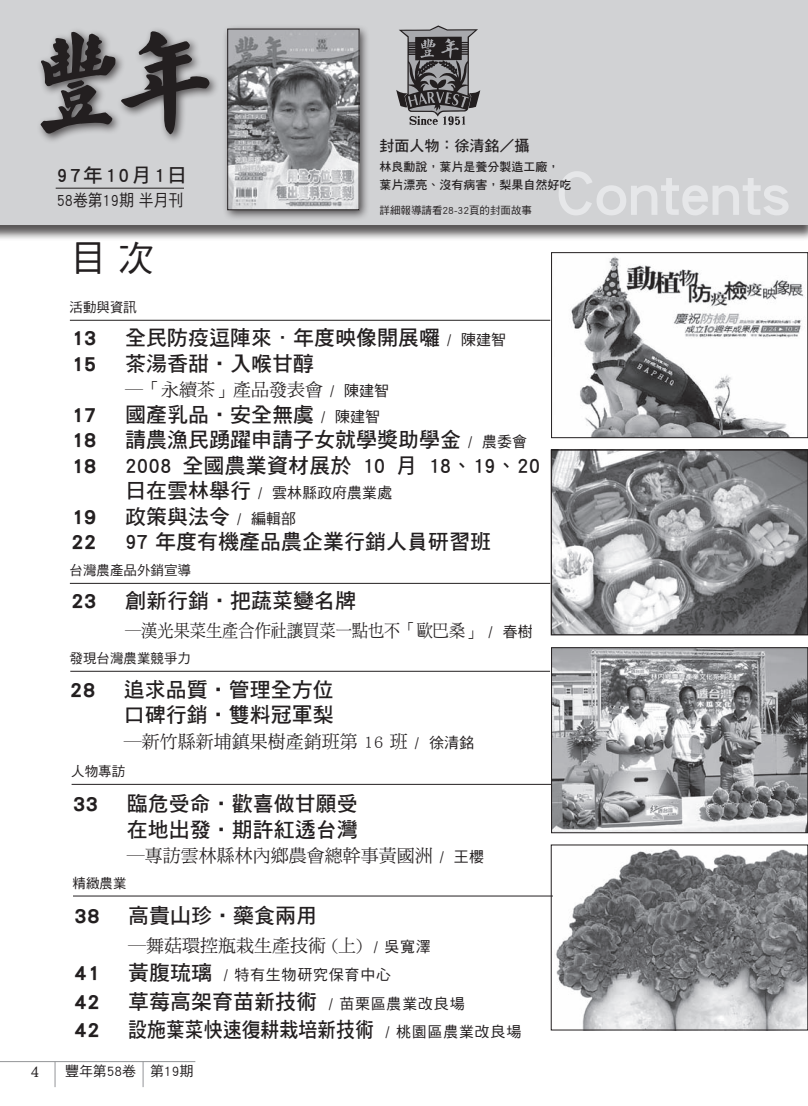
<style>
.page{position:relative;width:808px;height:1106px;background:#fff}
.page>*{position:absolute;margin:0;border:0;box-sizing:border-box;transform-origin:0 0}
.正常{font:65.55px "DF Hei Std W7";color:#e6e7e9}
.正常-2{font:36px "DF Hei Std W5";color:#231f20}
.目次小{font:21px "DF Hei Std W7";color:#231f20}
.目次小-2{font:21px "DF Hei Std W9";color:#231f20}
.目次小-3{font:21px "DF Hei Std W7";color:#231f20;scale:.9 1}
.正常-3{font:21px "DF Hei Std W7";color:#231f20}
.正常-4{font:21px "DF Hei Std W9";color:#231f20}
.正常-5{font:19.5px "DF Hei Std W7";letter-spacing:.13em;color:#231f20}
.目次小-4{font:18px "DF Ming Std W5";color:#231f20}
.目次小-5{font:18px "DF Ming Std W5";color:#231f20;scale:.9 1}
.正常-6{font:16.5px "DF Hei Std W5";color:#231f20;scale:.9 1}
.目次小-6{font:15px "DF Hei Std W5";color:#231f20}
.目次小-7{font:15px "DF Hei Std W5";letter-spacing:.05em;color:#231f20}
.正常-7{font:15px "DF Hei Std W7";color:#231f20}
.t1{font:15px "Calisto";color:#231f20}
.正常-8{font:13.95px "DF Hei Std W5";color:#231f20}
.正常-9{font:13.5px "DF Hei Std W5";color:#231f20}
.正常-10{font:12px "DF Hei Std W7";color:#231f20}
.正常-11{font:10.5px "DF Hei Std W5";color:#231f20}
.s1{font-family:"DF Hei Std W5";font-size:15px}
.s2{font-family:"DF Hei Std W7";font-size:21px}
</style>
<div class="page">
<div style="left:0;top:0;width:808px;height:241px;background:#231f20;opacity:.75"></div>
<div style="left:0;top:0;width:808px;height:224px;background:#d1d2d4"></div>
<div style="left:35px;top:26px;width:184px;height:117px;background:#231f20;opacity:.75"></div>
<svg style="left:41px;top:31px;width:168px;height:103px"></svg>
<div style="left:222px;top:24px;width:148px;height:198px;background:#231f20;opacity:.75"></div>
<img style="left:229px;top:31px;width:128px;height:177px">
<div style="left:227px;top:29px;width:132px;height:181px;border:1px solid #231f20"></div>
<hr style="left:56px;top:188px;width:128px;height:1px;background:#231f20">
<hr style="left:70px;top:671px;width:480px;height:1px;background:#231f20">
<svg style="left:396px;top:25px;width:84px;height:100px"></svg>
<hr style="left:807px;top:837px;width:1px;height:269px;background:#e6e7e9">
<hr style="left:70px;top:320px;width:480px;height:1px;background:#231f20">
<hr style="left:70px;top:583px;width:480px;height:1px;background:#231f20">
<img style="left:571px;top:256px;width:233px;height:180px">
<div style="left:551px;top:252px;width:257px;height:186px;border:1px solid #231f20"></div>
<svg style="left:553px;top:452px;width:253px;height:181px;background:#949597"></svg>
<div style="left:551px;top:450px;width:257px;height:185px;border:1px solid #231f20"></div>
<img style="left:553px;top:649px;width:253px;height:182px">
<div style="left:551px;top:647px;width:257px;height:186px;border:1px solid #231f20"></div>
<img style="left:556px;top:849px;width:250px;height:179px">
<div style="left:551px;top:844px;width:257px;height:186px;border:1px solid #231f20"></div>
<hr style="left:0;top:1061px;width:195px;height:1px;background:#939598">
<svg style="left:55px;top:1062px;width:1px;height:25px"></svg>
<svg style="left:143px;top:1062px;width:1px;height:25px"></svg>
<hr style="left:72px;top:784px;width:479px;height:1px;background:#231f20">
<hr style="left:73px;top:895px;width:480px;height:1px;background:#231f20">
<p class="正常-5" style="left:57px;top:164px;width:131px">97年10月1日</p>
<p class="正常-6" style="left:57px;top:191px;width:142px">58卷第19期 半月刊</p>
<p class="正常-2" style="left:70px;top:238px;width:85px">目 次</p>
<p class="正常-7" style="left:379px;top:137px;width:151px">封面人物：徐清銘／攝</p>
<p class="正常-10" style="left:379px;top:160px;width:181px">林良勳說，葉片是養分製造工廠，</p>
<p class="正常-10" style="left:379px;top:178px;width:193px">葉片漂亮、沒有病害，梨果自然好吃</p>
<p class="正常-11" style="left:379px;top:205px;width:154px">詳細報導請看28-32頁的封面故事</p>
<p class="正常" style="left:556px;top:156px;width:235px">Contents</p>
<p class="正常-9" style="left:70px;top:300px;width:69px">活動與資訊</p>
<p class="目次小-2" style="left:71px;top:326px;width:27px">13</p>
<p class="目次小" style="left:125px;top:326px;width:383px">全民防疫逗陣來．年度映像開展囉 <span class="s1">/ 陳建智</span></p>
<p class="目次小-2" style="left:71px;top:352px;width:27px">15</p>
<p class="目次小" style="left:125px;top:352px;width:190px">茶湯香甜‧入喉甘醇</p>
<p class="目次小-4" style="left:125px;top:380px;width:266px">─「永續茶」產品發表會 <span class="s1">/ 陳建智</span></p>
<p class="目次小-2" style="left:71px;top:403px;width:27px">17</p>
<p class="目次小" style="left:125px;top:403px;width:257px">國產乳品‧安全無虞 <span class="s1">/ 陳建智</span></p>
<p class="目次小-2" style="left:71px;top:428px;width:27px">18</p>
<p class="目次小" style="left:125px;top:428px;width:404px">請農漁民踴躍申請子女就學獎助學金 <span class="s1">/ 農委會</span></p>
<p class="目次小-2" style="left:71px;top:454px;width:27px">18</p>
<p class="目次小" style="left:125px;top:454px;width:417px">2008 全國農業資材展於 10 月 18、19、20</p>
<p class="目次小-6" style="left:125px;top:484px;width:269px"><span class="s2">日在雲林舉行</span> / 雲林縣政府農業處</p>
<p class="目次小-2" style="left:71px;top:505px;width:27px">19</p>
<p class="目次小" style="left:125px;top:505px;width:173px">政策與法令 <span class="s1">/ 編輯部</span></p>
<p class="目次小-2" style="left:71px;top:530px;width:27px">22</p>
<p class="目次小" style="left:125px;top:530px;width:368px">97 年度有機產品農企業行銷人員研習班</p>
<p class="正常-9" style="left:70px;top:563px;width:123px">台灣農產品外銷宣導</p>
<p class="目次小-2" style="left:71px;top:589px;width:27px">23</p>
<p class="目次小" style="left:125px;top:589px;width:232px">創新行銷‧把蔬菜變名牌</p>
<p class="目次小-5" style="left:125px;top:620px;width:454px">─漢光果菜生產合作社讓買菜一點也不「歐巴桑」 <span class="s1">/ 春樹</span></p>
<p class="正常-9" style="left:70px;top:651px;width:123px">發現台灣農業競爭力</p>
<p class="正常-4" style="left:70px;top:678px;width:27px">28</p>
<p class="正常-3" style="left:124px;top:678px;width:212px">追求品質‧管理全方位</p>
<p class="正常-3" style="left:124px;top:703px;width:212px">口碑行銷‧雙料冠軍梨</p>
<p class="目次小-4" style="left:124px;top:731px;width:352px">─新竹縣新埔鎮果樹產銷班第 16 班 <span class="s1">/ 徐清銘</span></p>
<p class="正常-9" style="left:71px;top:764px;width:55px">人物專訪</p>
<p class="目次小-2" style="left:73px;top:792px;width:27px">33</p>
<p class="目次小" style="left:127px;top:792px;width:232px">臨危受命‧歡喜做甘願受</p>
<p class="目次小" style="left:127px;top:818px;width:232px">在地出發‧期許紅透台灣</p>
<p class="目次小-4" style="left:127px;top:846px;width:359px">─專訪雲林縣林內鄉農會總幹事黃國洲 <span class="s1">/ 王櫻</span></p>
<p class="正常-9" style="left:73px;top:875px;width:55px">精緻農業</p>
<p class="目次小-2" style="left:74px;top:904px;width:27px">38</p>
<p class="目次小" style="left:128px;top:904px;width:190px">高貴山珍‧藥食兩用</p>
<p class="目次小-4" style="left:128px;top:935px;width:304px">─舞菇環控瓶栽生產技術 (上) <span class="s1">/ 吳寬澤</span></p>
<p class="目次小-2" style="left:74px;top:961px;width:27px">41</p>
<p class="目次小-7" style="left:128px;top:966px;width:264px"><span class="s2">黃腹琉璃</span> / 特有生物研究保育中心</p>
<p class="目次小-2" style="left:74px;top:989px;width:27px">42</p>
<p class="目次小" style="left:128px;top:989px;width:338px">草莓高架育苗新技術 <span class="s1">/ 苗栗區農業改良場</span></p>
<p class="目次小-2" style="left:74px;top:1018px;width:27px">42</p>
<p class="目次小-3" style="left:128px;top:1018px;width:438px">設施葉菜快速復耕栽培新技術 <span class="s1">/ 桃園區農業改良場</span></p>
<p class="t1" style="left:31px;top:1063px;width:9px">4</p>
<p class="正常-8" style="left:65px;top:1063px;width:130px">豐年第58卷　第19期</p>
</div>
